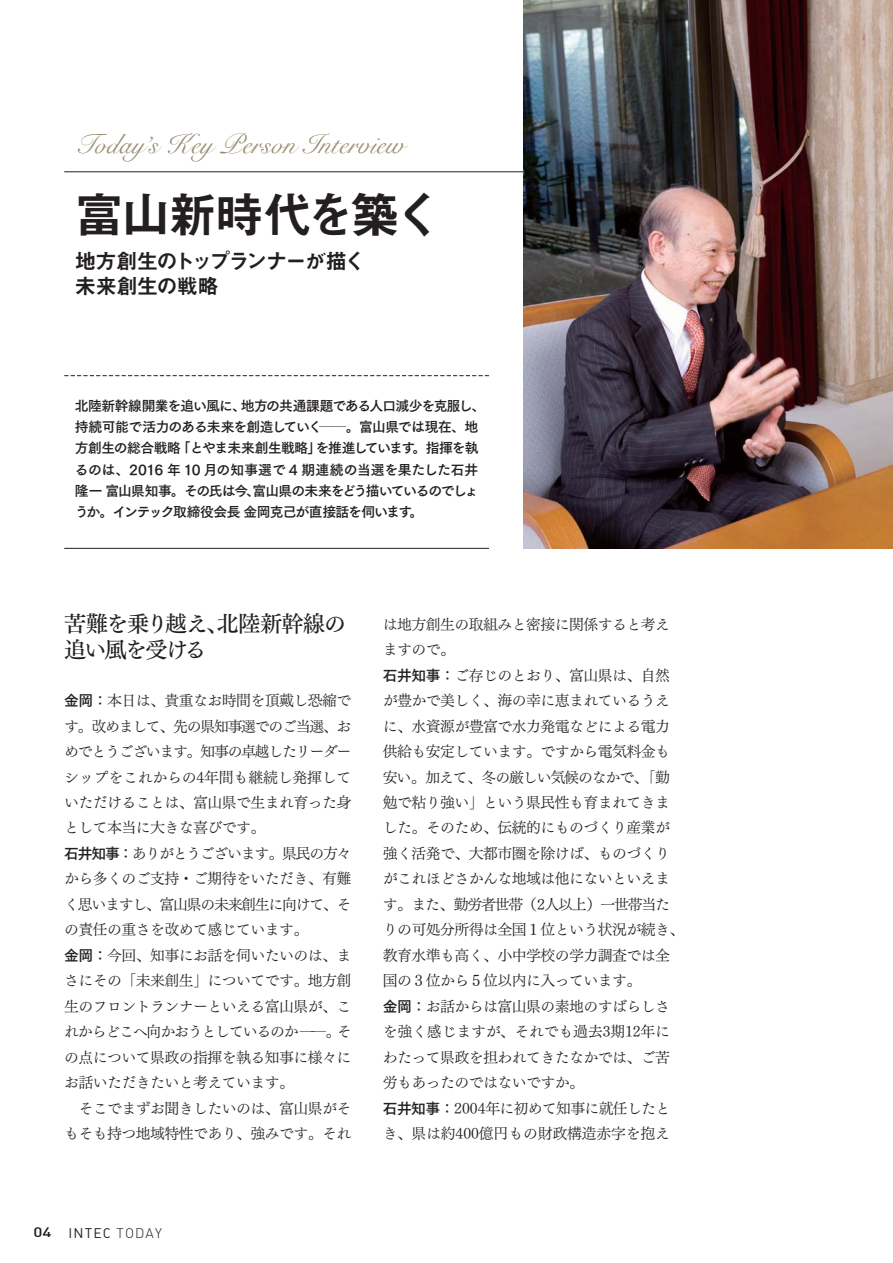
<style>
.page{position:relative;width:893px;height:1263px;background:#fff}
.page>*{position:absolute;margin:0;border:0;box-sizing:border-box;transform-origin:0 0}
.t1{font:48.9px "Midashi Go Pr 6 MB31 90 msp RKSJ H";letter-spacing:-.05em;color:#231f20}
.t2{font:27.6px "Snell Roundhand";letter-spacing:.01em;color:#988c71}
.t3{font:22.35px/25.5px "Tsuku Min Pro D 90 msp RKSJ H";letter-spacing:-.07em;color:#231f20}
.t4{font:21.3px/25.5px "Midashi Go Pr 6 MB31 90 msp RKSJ H";letter-spacing:-.075em;color:#231f20}
.t5{font:14.85px/25.5px "Tsuku Min Pro R 90 msp RKSJ H";letter-spacing:-.035em;color:#231f20}
.t6{font:13.8px/21.3px "Tsuku Go Pro B 90 msp RKSJ H";letter-spacing:-.055em;color:#231f20}
.t7{font:13.8px "DIN Regular Alternate";letter-spacing:.08em;color:#231f20}
.s1{font-family:"Tsuku Go Pro B 90 msp RKSJ H"}
.s2{font-family:"DIN";font-weight:500;font-size:13.65px}
.s3{font-family:"DIN";font-weight:300}
</style>
<div class="page">
<hr style="left:64px;top:172px;width:829px;height:1px;background:#231f20">
<hr style="left:64px;top:548px;width:425px;height:1px;background:#231f20">
<svg style="left:64px;top:375px;width:425px;height:1px"></svg>
<img style="left:523px;top:1px;width:370px;height:548px">
<h2 class="t2" style="left:75px;top:127px;width:331px">Today’s Key Person Interview</h2>
<h1 class="t1" style="left:75px;top:196px;width:370px">富山新時代を築く</h1>
<h3 class="t4" style="left:75px;top:251px;width:292px">地方創生のトップランナーが描く未来創生の戦略</h3>
<p class="t6" style="left:75px;top:397px;width:412px">北陸新幹線開業を追い風に、地方の共通課題である人口減少を克服し、持続可能で活力のある未来を創造していく──。富山県では現在、地方創生の総合戦略「とやま未来創生戦略」を推進しています。指揮を執るのは、2016 年 10 月の知事選で 4 期連続の当選を果たした石井隆一 富山県知事。その氏は今、富山県の未来をどう描いているのでしょうか。インテック取締役会長 金岡克己が直接話を伺います。</p>
<h3 class="t3" style="left:64px;top:614px;width:283px">苦難を乗り越え、北陸新幹線の追い風を受ける</h3>
<p class="t5" style="left:64px;top:690px;width:289px"><span class="s1">金岡</span>：本日は、貴重なお時間を頂戴し恐縮です。改めまして、先の県知事選でのご当選、おめでとうございます。知事の卓越したリーダーシップをこれからの4年間も継続し発揮していただけることは、富山県で生まれ育った身として本当に大きな喜びです。<br><span class="s1">石井知事</span>：ありがとうございます。県民の方々から多くのご支持・ご期待をいただき、有難く思いますし、富山県の未来創生に向けて、その責任の重さを改めて感じています。<br><span class="s1">金岡</span>：今回、知事にお話を伺いたいのは、まさにその「未来創生」についてです。地方創生のフロントランナーといえる富山県が、これからどこへ向かおうとしているのか──。その点について県政の指揮を執る知事に様々にお話いただきたいと考えています。<br>　そこでまずお聞きしたいのは、富山県がそもそも持つ地域特性であり、強みです。それ</p>
<p class="t5" style="left:383px;top:613px;width:303px">は地方創生の取組みと密接に関係すると考えますので。<br><span class="s1">石井知事</span>：ご存じのとおり、富山県は、自然が豊かで美しく、海の幸に恵まれているうえに、水資源が豊富で水力発電などによる電力供給も安定しています。ですから電気料金も安い。加えて、冬の厳しい気候のなかで、「勤勉で粘り強い」という県民性も育まれてきました。そのため、伝統的にものづくり産業が強く活発で、大都市圏を除けば、ものづくりがこれほどさかんな地域は他にないといえます。また、勤労者世帯（2人以上）一世帯当たりの可処分所得は全国１位という状況が続き、教育水準も高く、小中学校の学力調査では全国の３位から５位以内に入っています。<br><span class="s1">金岡</span>：お話からは富山県の素地のすばらしさを強く感じますが、それでも過去3期12年にわたって県政を担われてきたなかでは、ご苦労もあったのではないですか。<br><span class="s1">石井知事</span>：2004年に初めて知事に就任したとき、県は約400億円もの財政構造赤字を抱え</p>
<p class="t7" style="left:33px;top:1224px;width:130px"><span class="s2">04</span> INTEC <span class="s3">TODAY</span></p>
</div>
